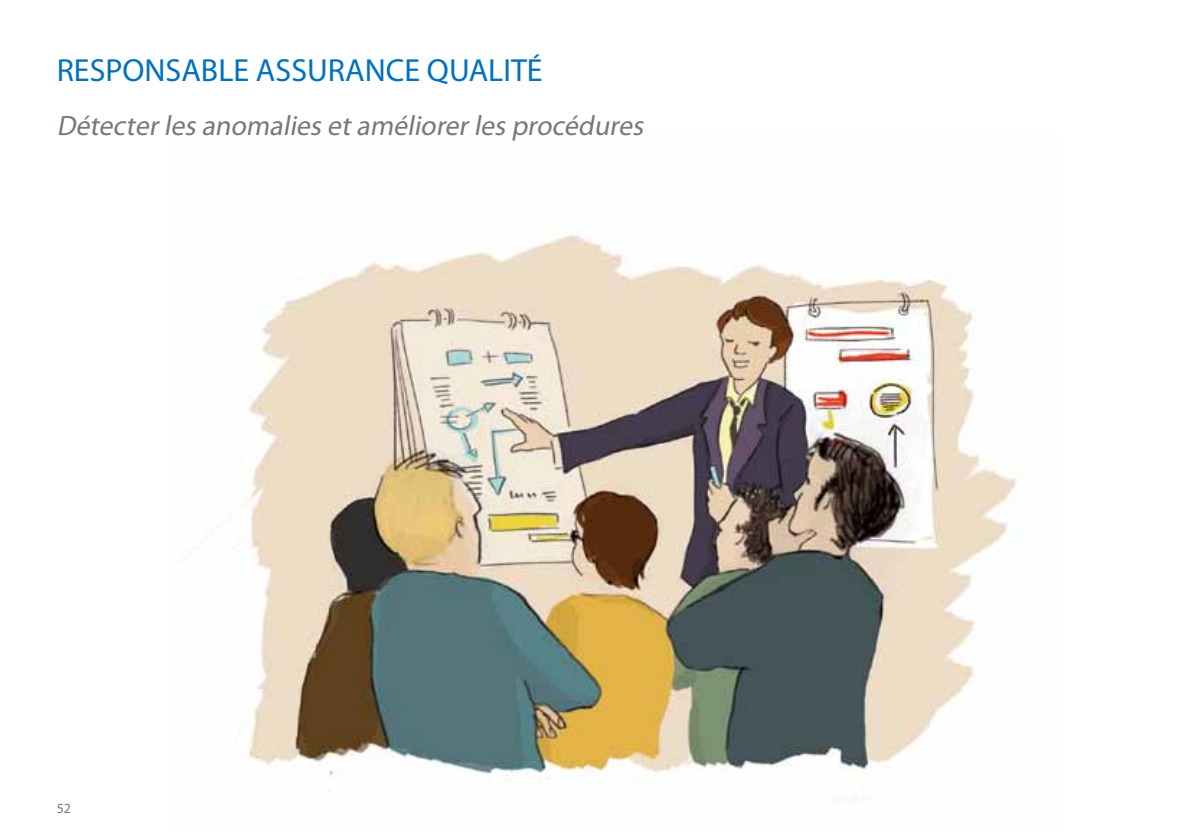
<style>
.page{position:relative;width:1191px;height:840px;background:#fff}
.page>*{position:absolute;margin:0;border:0;box-sizing:border-box;transform-origin:0 0}
.t1{font:32px "Myriad Pro";color:#0072bc}
.t2{font:italic 28px "Myriad Pro";color:#77787b}
.t3{font:14px "Myriad Pro";color:#77787b}
</style>
<div class="page">
<img style="left:239px;top:234px;width:782px;height:559px">
<p class="t1" style="left:57px;top:50px;width:487px">RESPONSABLE ASSURANCE QUALITÉ</p>
<p class="t2" style="left:57px;top:108px;width:594px">Détecterles anomalies etaméliorerles procédures</p>
<p class="t3" style="left:57px;top:799px;width:16px">52</p>
</div>
